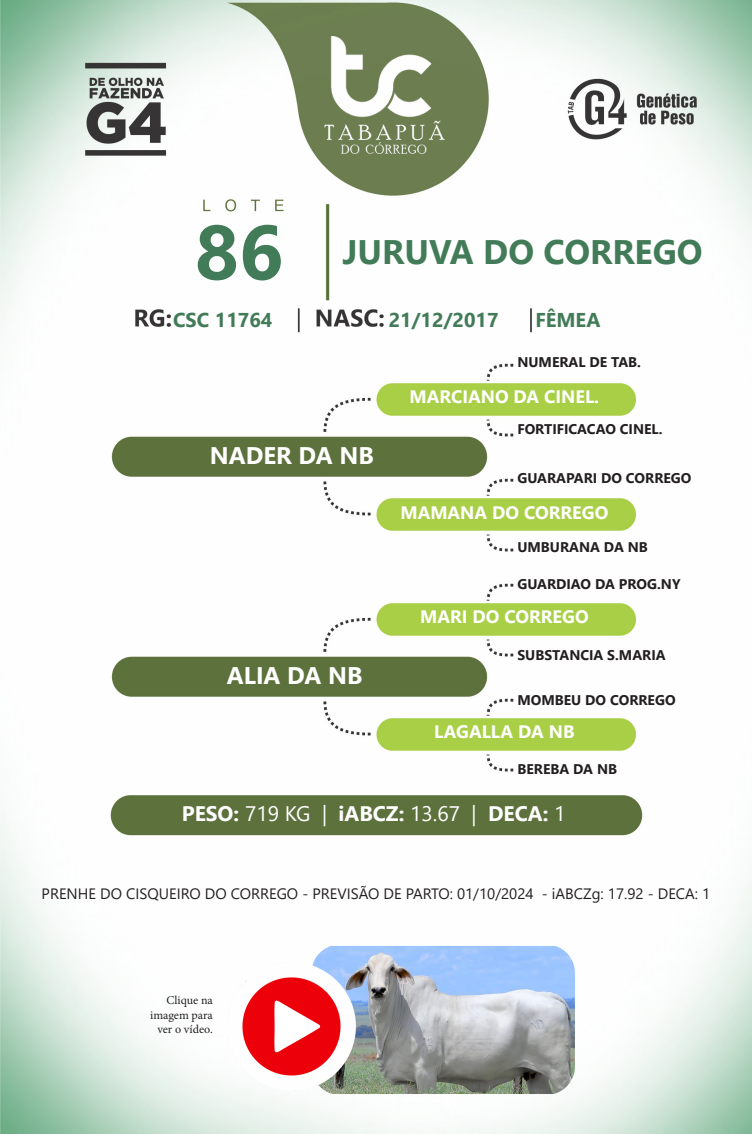
<style>
.page{position:relative;width:752px;height:1134px;background:#fff}
.page>*{position:absolute;margin:0;border:0;box-sizing:border-box;transform-origin:0 0}
.t1{font:700 77px "Segoe UI";color:#427b58}
.t2{font:700 34px "Segoe UI";color:#427b58}
.t3{font:700 24px "Segoe UI";color:#fff}
.t4{font:700 21px "Segoe UI";color:#fff}
.t5{font:700 20px "Segoe UI";color:#427b58}
.t6{font:700 18px "Segoe UI";color:#fff}
.t7{font:15px "Segoe UI";color:#231f20}
.t8{font:700 14px "Segoe UI";color:#231f20}
.t9{font:12px "Minion Pro";color:#231f20}
.s1{font-weight:400}
</style>
<div class="page">
<img style="left:0;top:0;width:751px;height:1134px">
<img style="left:324px;top:36px;width:120px;height:118px">
<img style="left:311px;top:946px;width:263px;height:148px">
<img style="left:227px;top:963px;width:128px;height:128px">
<p class="t1" style="left:195px;top:180px;width:90px">86</p>
<p class="t2" style="left:342px;top:220px;width:361px">JURUVA DO CORREGO</p>
<p class="t5" style="left:173px;top:301px;width:101px">CSC 11764</p>
<p class="t5" style="left:388px;top:301px;width:111px">21/12/2017</p>
<p class="t5" style="left:535px;top:301px;width:67px">FÊMEA</p>
<p class="t8" style="left:517px;top:349px;width:125px">NUMERAL DE TAB.</p>
<p class="t3" style="left:210px;top:433px;width:165px">NADER DA NB</p>
<p class="t3" style="left:227px;top:652px;width:137px">ALIA DA NB</p>
<p class="t6" style="left:409px;top:380px;width:191px">MARCIANO DA CINEL.</p>
<p class="t8" style="left:517px;top:416px;width:146px">FORTIFICACAO CINEL.</p>
<p class="t8" style="left:517px;top:465px;width:175px">GUARAPARI DO CORREGO</p>
<p class="t6" style="left:400px;top:496px;width:209px">MAMANA DO CORREGO</p>
<p class="t8" style="left:517px;top:534px;width:132px">UMBURANA DA NB</p>
<p class="t8" style="left:517px;top:571px;width:164px">GUARDIAO DA PROG.NY</p>
<p class="t6" style="left:420px;top:600px;width:170px">MARI DO CORREGO</p>
<p class="t8" style="left:517px;top:642px;width:150px">SUBSTANCIA S.MARIA</p>
<p class="t8" style="left:517px;top:687px;width:160px">MOMBEU DO CORREGO</p>
<p class="t6" style="left:434px;top:715px;width:142px">LAGALLA DA NB</p>
<p class="t8" style="left:517px;top:756px;width:101px">BEREBA DA NB</p>
<p class="t4" style="left:182px;top:793px;width:385px">PESO: <span class="s1">719 KG |</span> iABCZ: <span class="s1">13.67 |</span> DECA: <span class="s1">1</span></p>
<p class="t7" style="left:42px;top:879px;width:670px">PRENHE DO CISQUEIRO DO CORREGO - PREVISÃO DE PARTO: 01/10/2024 - iABCZg: 17.92 - DECA: 1</p>
<p class="t9" style="left:166px;top:992px;width:48px">Clique na</p>
<p class="t9" style="left:150px;top:1007px;width:64px">imagem para</p>
<p class="t9" style="left:157px;top:1021px;width:57px">ver o vídeo.</p>
</div>
